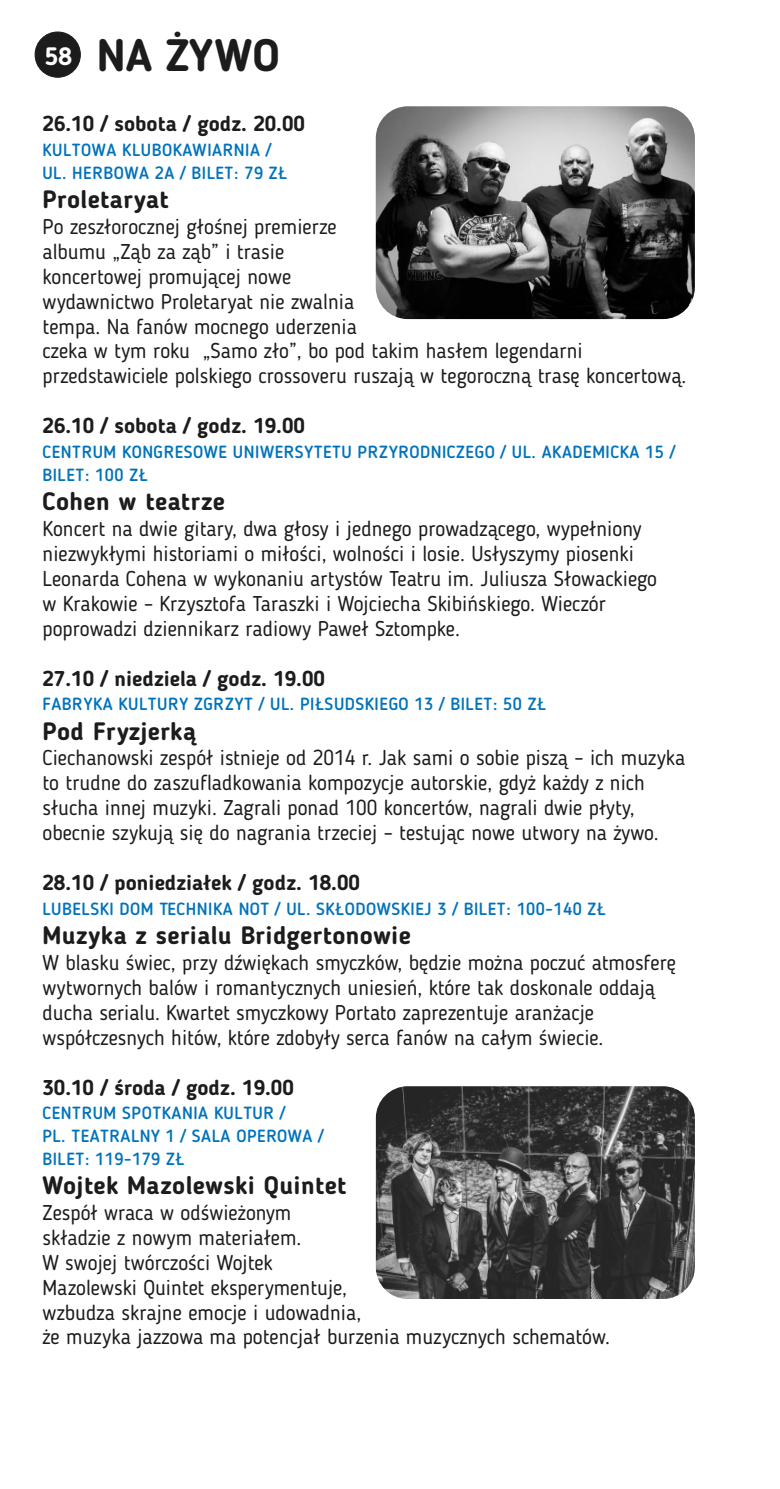
<style>
.page{position:relative;width:780px;height:1489px;background:#fff}
.page>*{position:absolute;margin:0;border:0;box-sizing:border-box;transform-origin:0 0}
.t1{font:700 45px "Blogger Sans";color:#1c1c1c}
.t2{font:700 25px "Blogger Sans";letter-spacing:.015em;color:#1c1c1c}
.t3{font:21.25px/25px "Blogger Sans";color:#1c1c1c}
.t4{font:700 21.25px "Blogger Sans";color:#1c1c1c}
.t5{font:500 17.5px/22.5px "Blogger Sans";letter-spacing:.03em;color:#0073ba}
.s1{font-size:25px;color:#fff}
</style>
<div class="page">
<div style="left:35px;top:32px;width:46px;height:45px;background:#1c1c1c;border:1px solid #1c1c1c;border-radius:50%"></div>
<img style="left:376px;top:106px;width:318px;height:213px;border-radius:32px">
<img style="left:376px;top:1086px;width:318px;height:212px;border-radius:32px">
<h1 class="t1" style="left:45px;top:37px;width:236px"><span class="s1">58</span> NA ŻYWO</h1>
<p class="t4" style="left:43px;top:115px;width:264px">26.10 / sobota / godz. 20.00</p>
<p class="t5" style="left:42px;top:140px;width:246px">KULTOWA KLUBOKAWIARNIA /<br>UL. HERBOWA 2A / BILET: 79 ZŁ</p>
<p class="t2" style="left:43px;top:189px;width:127px">Proletaryat</p>
<p class="t3" style="left:43px;top:216px;width:645px">Po zeszłorocznej głośnej premierze<br>albumu „Ząb za ząb” i trasie<br>koncertowej promującej nowe<br>wydawnictwo Proletaryat nie zwalnia<br>tempa. Na fanów mocnego uderzenia<br>czeka w tym roku „Samo zło”, bo pod takim hasłem legendarni przedstawiciele polskiego crossoveru ruszają w tegoroczną trasę koncertową.</p>
<p class="t4" style="left:43px;top:417px;width:264px">26.10 / sobota / godz. 19.00</p>
<p class="t5" style="left:42px;top:442px;width:634px">CENTRUM KONGRESOWE UNIWERSYTETU PRZYRODNICZEGO / UL. AKADEMICKA 15 /<br>BILET: 100 ZŁ</p>
<p class="t2" style="left:43px;top:491px;width:184px">Cohen w teatrze</p>
<p class="t3" style="left:42px;top:518px;width:616px">Koncert na dwie gitary, dwa głosy i jednego prowadzącego, wypełniony niezwykłymi historiami o miłości, wolności i losie. Usłyszymy piosenki Leonarda Cohena w wykonaniu artystów Teatru im. Juliusza Słowackiego w Krakowie – Krzysztofa Taraszki i Wojciecha Skibińskiego. Wieczór poprowadzi dziennikarz radiowy Paweł Sztompke.</p>
<p class="t4" style="left:42px;top:669px;width:284px">27.10 / niedziela / godz. 19.00</p>
<p class="t2" style="left:42px;top:720px;width:155px">Pod Fryzjerką</p>
<p class="t3" style="left:42px;top:747px;width:644px">Ciechanowski zespół istnieje od 2014 r. Jak sami o sobie piszą – ich muzyka to trudne do zaszufladkowania kompozycje autorskie, gdyż każdy z nich słucha innej muzyki. Zagrali ponad 100 koncertów, nagrali dwie płyty, obecnie szykują się do nagrania trzeciej – testując nowe utwory na żywo.</p>
<p class="t4" style="left:42px;top:874px;width:319px">28.10 / poniedziałek / godz. 18.00</p>
<p class="t2" style="left:42px;top:925px;width:370px">Muzyka z serialu Bridgertonowie</p>
<p class="t3" style="left:42px;top:952px;width:635px">W blasku świec, przy dźwiękach smyczków, będzie można poczuć atmosferę wytwornych balów i romantycznych uniesień, które tak doskonale oddają ducha serialu. Kwartet smyczkowy Portato zaprezentuje aranżacje współczesnych hitów, które zdobyły serca fanów na całym świecie.</p>
<p class="t4" style="left:42px;top:1078px;width:253px">30.10 / środa / godz. 19.00</p>
<p class="t5" style="left:42px;top:694px;width:505px">FABRYKA KULTURY ZGRZYT / UL. PIŁSUDSKIEGO 13 / BILET: 50 ZŁ</p>
<p class="t5" style="left:42px;top:899px;width:565px">LUBELSKI DOM TECHNIKA NOT / UL. SKŁODOWSKIEJ 3 / BILET: 100-140 ZŁ</p>
<p class="t5" style="left:42px;top:1103px;width:283px">CENTRUM SPOTKANIA KULTUR /<br>PL. TEATRALNY 1 / SALA OPEROWA /<br>BILET: 119-179 ZŁ</p>
<p class="t2" style="left:42px;top:1175px;width:305px">Wojtek Mazolewski Quintet</p>
<p class="t3" style="left:42px;top:1201px;width:569px">Zespół wraca w odświeżonym<br>składzie z nowym materiałem.<br>W swojej twórczości Wojtek<br>Mazolewski Quintet eksperymentuje,<br>wzbudza skrajne emocje i udowadnia,<br>że muzyka jazzowa ma potencjał burzenia muzycznych schematów.</p>
</div>
